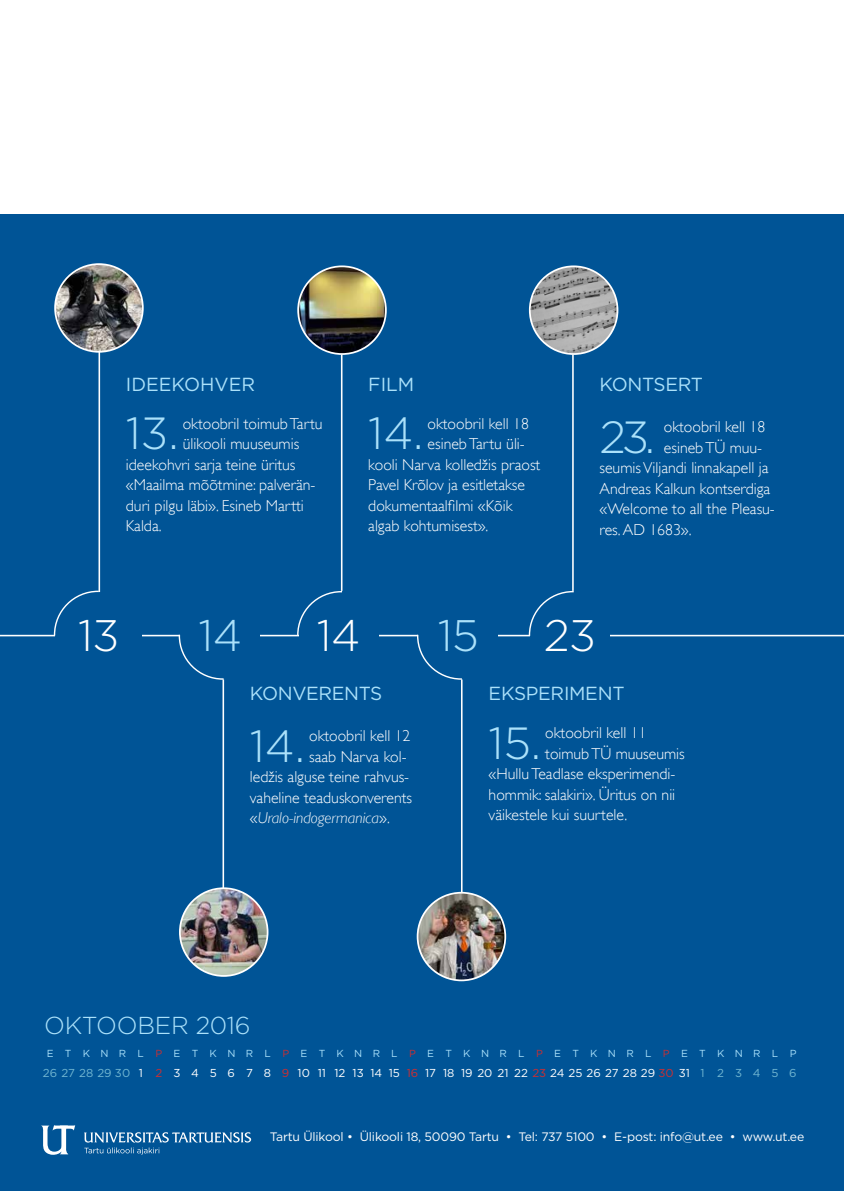
<style>
.page{position:relative;width:844px;height:1191px;background:#fff}
.page>*{position:absolute;margin:0;border:0;box-sizing:border-box;transform-origin:0 0}
.t1{font:300 44.98px "Gotham";color:#abe1fa}
.t2{font:300 44.1px "Gotham";color:#fff}
.t3{font:300 44.1px "Gotham";color:#abe1fa}
.t4{font:300 24.5px "Gotham";letter-spacing:-.01em;color:#abe1fa}
.t5{font:18.9px "Gotham";letter-spacing:-.015em;color:#abe1fa}
.t6{font:300 15.75px "Gill Sans";color:#fff}
.t7{font:italic 300 15.75px "Gill Sans";color:#fff}
.t8{font:12.25px "Gotham";letter-spacing:-.015em;color:#fff}
.t9{font:11.55px "Gotham";color:#fff}
.t10{font:10.15px "Gotham";letter-spacing:1.105em;color:#abe1fa}
.s1{font-style:normal}
.s2{color:#cc2e32}
.s3{color:#71b6d1}
</style>
<div class="page">
<div style="left:0;top:215px;width:843px;height:976px;background:#005496"></div>
<hr style="left:0;top:635px;width:843px;height:1px;background:#fff">
<div style="left:55px;top:615px;width:87px;height:58px;background:#005496"></div>
<div style="left:180px;top:615px;width:80px;height:58px;background:#005496"></div>
<div style="left:299px;top:615px;width:79px;height:58px;background:#005496"></div>
<div style="left:418px;top:615px;width:79px;height:58px;background:#005496"></div>
<hr style="left:98px;top:351px;width:2px;height:241px;background:#fff">
<hr style="left:222px;top:679px;width:2px;height:213px;background:#fff">
<hr style="left:341px;top:354px;width:1px;height:237px;background:#fff">
<hr style="left:461px;top:679px;width:1px;height:213px;background:#fff">
<div style="left:530px;top:615px;width:79px;height:58px;background:#005496"></div>
<hr style="left:572px;top:354px;width:1px;height:237px;background:#fff">
<img style="left:55px;top:264px;width:88px;height:88px;border-radius:44px">
<div style="left:54px;top:263px;width:90px;height:90px;border:2px solid #fff;border-radius:50%"></div>
<img style="left:180px;top:888px;width:87px;height:88px;border-radius:44px">
<div style="left:179px;top:887px;width:89px;height:89px;border:2px solid #fff;border-radius:50%"></div>
<img style="left:298px;top:266px;width:88px;height:88px;border-radius:44px">
<div style="left:297px;top:265px;width:89px;height:90px;border:2px solid #fff;border-radius:50%"></div>
<img style="left:529px;top:266px;width:88px;height:88px;border-radius:44px">
<div style="left:528px;top:265px;width:90px;height:90px;border:2px solid #fff;border-radius:50%"></div>
<img style="left:417px;top:892px;width:88px;height:88px;border-radius:44px">
<div style="left:416px;top:892px;width:90px;height:89px;border:2px solid #fff;border-radius:50%"></div>
<svg style="left:53px;top:590px;width:47px;height:47px"></svg>
<svg style="left:178px;top:634px;width:47px;height:46px"></svg>
<svg style="left:416px;top:634px;width:47px;height:46px"></svg>
<svg style="left:296px;top:590px;width:47px;height:47px"></svg>
<svg style="left:528px;top:590px;width:46px;height:47px"></svg>
<svg style="left:41px;top:1125px;width:34px;height:29px"></svg>
<svg style="left:84px;top:1132px;width:167px;height:22px"></svg>
<p class="t5" style="left:126px;top:372px;width:131px">IDEEKOHVER</p>
<h1 class="t1" style="left:126px;top:405px;width:54px">13.</h1>
<p class="t6" style="left:183px;top:415px;width:141px">oktoobril toimub Tartu</p>
<p class="t6" style="left:183px;top:435px;width:118px">ülikooli muuseumis</p>
<p class="t6" style="left:126px;top:456px;width:171px">ideekohvri sarja teine üritus</p>
<p class="t6" style="left:126px;top:476px;width:191px">«Maailma mõõtmine: palverän-</p>
<p class="t6" style="left:126px;top:496px;width:179px">duri pilgu läbi». Esineb Martti</p>
<p class="t6" style="left:126px;top:517px;width:37px">Kalda.</p>
<p class="t5" style="left:368px;top:372px;width:48px">FILM</p>
<h1 class="t1" style="left:368px;top:405px;width:57px">14.</h1>
<p class="t6" style="left:427px;top:415px;width:103px">oktoobril kell 18</p>
<p class="t6" style="left:427px;top:435px;width:99px">esineb Tartu üli-</p>
<p class="t6" style="left:368px;top:456px;width:173px">kooli Narva kolledžis praost</p>
<p class="t6" style="left:368px;top:476px;width:158px">Pavel Krõlov ja esitletakse</p>
<p class="t6" style="left:368px;top:496px;width:146px">dokumentaalfilmi «Kõik</p>
<p class="t6" style="left:368px;top:517px;width:122px">algab kohtumisest».</p>
<p class="t5" style="left:599px;top:372px;width:105px">KONTSERT</p>
<h1 class="t1" style="left:599px;top:408px;width:57px">23.</h1>
<p class="t6" style="left:663px;top:418px;width:103px">oktoobril kell 18</p>
<p class="t6" style="left:663px;top:438px;width:100px">esineb TÜ muu-</p>
<p class="t6" style="left:599px;top:459px;width:170px">seumis Viljandi linnakapell ja</p>
<p class="t6" style="left:599px;top:479px;width:172px">Andreas Kalkun kontserdiga</p>
<p class="t6" style="left:599px;top:500px;width:177px">«Welcome to all the Pleasu-</p>
<p class="t6" style="left:599px;top:520px;width:94px">res. AD 1683».</p>
<h2 class="t2" style="left:78px;top:607px;width:43px">13</h2>
<h2 class="t3" style="left:198px;top:607px;width:45px">14</h2>
<h2 class="t2" style="left:317px;top:607px;width:45px">14</h2>
<h2 class="t3" style="left:437px;top:607px;width:43px">15</h2>
<h2 class="t2" style="left:543px;top:607px;width:54px">23</h2>
<p class="t5" style="left:250px;top:681px;width:134px">KONVERENTS</p>
<h1 class="t1" style="left:250px;top:717px;width:57px">14.</h1>
<p class="t6" style="left:309px;top:727px;width:103px">oktoobril kell 12</p>
<p class="t6" style="left:309px;top:747px;width:99px">saab Narva kol-</p>
<p class="t6" style="left:250px;top:768px;width:161px">ledžis alguse teine rahvus-</p>
<p class="t6" style="left:250px;top:788px;width:164px">vaheline teaduskonverents</p>
<p class="t7" style="left:250px;top:809px;width:141px"><span class="s1">«</span>Uralo-indogermanica<span class="s1">».</span></p>
<p class="t5" style="left:488px;top:681px;width:137px">EKSPERIMENT</p>
<h1 class="t1" style="left:488px;top:714px;width:54px">15.</h1>
<p class="t6" style="left:545px;top:724px;width:103px">oktoobril kell 11</p>
<p class="t6" style="left:545px;top:744px;width:141px">toimub TÜ muuseumis</p>
<p class="t6" style="left:488px;top:764px;width:188px">«Hullu Teadlase eksperimendi-</p>
<p class="t6" style="left:488px;top:785px;width:188px">hommik: salakiri». Üritus on nii</p>
<p class="t6" style="left:488px;top:805px;width:140px">väikestele kui suurtele.</p>
<h3 class="t4" style="left:44px;top:1009px;width:208px">OKTOOBER 2016</h3>
<p class="t10" style="left:47px;top:1047px;width:751px">ETKNRL<span class="s2">P</span>ETKNRL<span class="s2">P</span>ETKNRL<span class="s2">P</span>ETKNRL<span class="s2">P</span>ETKNRL<span class="s2">P</span>ETKNRLP</p>
<p class="t9" style="left:43px;top:1065px;width:755px"><span class="s3">2627282930</span> 1 <span class="s2">2</span> 3 4 5 6 7 8 <span class="s2">9</span> 10 11 12 13 14 15 <span class="s2">16</span> 17 18 192021 22<span class="s2">23</span>242526272829<span class="s2">30</span>31 <span class="s3">1 2 3 4 5 6</span></p>
<p class="t8" style="left:270px;top:1129px;width:535px">Tartu Ülikool • Ülikooli 18, 50090 Tartu • Tel: 737 5100 • E-post: info@ut.ee • www.ut.ee</p>
</div>
